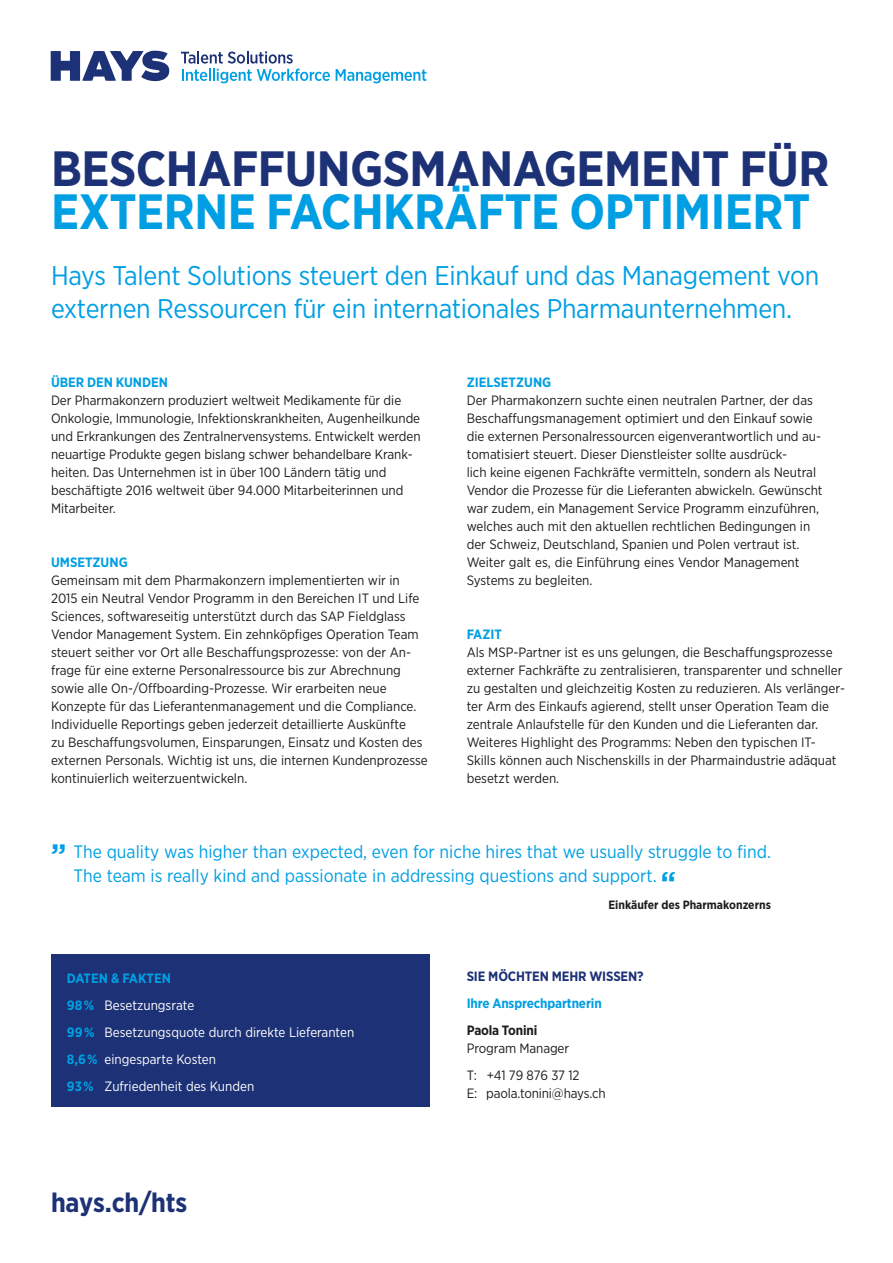
<style>
.page{position:relative;width:893px;height:1263px;background:#fff}
.page>*{position:absolute;margin:0;border:0;box-sizing:border-box;transform-origin:0 0}
.t1{font:700 49.5px "Gotham Narrow";letter-spacing:-.01em;color:#009fe3}
.t2{font:700 49.5px "Gotham Narrow";letter-spacing:-.01em;color:#1d3176}
.t3{font:27px/32.4px "Gotham Narrow";letter-spacing:-.01em;color:#009fe3}
.t4{font:700 27px "Gotham Narrow";letter-spacing:-.01em;color:#1d3176}
.t5{font:18px/24px "Gotham Narrow";color:#009fe3}
.t6{font:13.5px/18px "Gotham Narrow";color:#1d1d1b}
.t7{font:13.5px/27px "Gotham Narrow";color:#fff}
.t8{font:700 13.5px "Gotham Narrow";letter-spacing:-.005em;color:#009fe3}
.t9{font:700 13.5px "Gotham Narrow";letter-spacing:-.01em;color:#1d3176}
.t10{font:700 13.5px "Gotham Narrow";letter-spacing:-.01em;color:#1d1d1b}
.t11{font:700 12px "Gotham Narrow";color:#1d1d1b}
.s1{font-weight:700;font-size:30px}
.s2{font-weight:700;color:#009fe3}
</style>
<div class="page">
<svg style="left:51px;top:50px;width:119px;height:31px"></svg>
<svg style="left:181px;top:51px;width:149px;height:32px"></svg>
<svg style="left:336px;top:69px;width:90px;height:14px"></svg>
<div style="left:51px;top:954px;width:378px;height:152px;background:#1d3176"></div>
<h1 class="t2" style="left:51px;top:137px;width:780px">BESCHAFFUNGSMANAGEMENT FÜR</h1>
<h1 class="t1" style="left:51px;top:180px;width:761px">EXTERNE FACHKRÄFTE OPTIMIERT</h1>
<h2 class="t3" style="left:51px;top:259px;width:770px">Hays Talent Solutions steuert den Einkauf und das Management von externen Ressourcen für ein internationales Pharmaunternehmen.</h2>
<p class="t8" style="left:51px;top:374px;width:118px">ÜBER DEN KUNDEN</p>
<p class="t6" style="left:51px;top:391px;width:371px">Der Pharmakonzern produziert weltweit Medikamente für die Onkologie, Immunologie, Infektionskrankheiten, Augenheilkunde und Erkrankungen des Zentralnervensystems. Entwickelt werden neuartige Produkte gegen bislang schwer behandelbare Krank&shy;heiten. Das Unternehmen ist in über 100 Ländern tätig und beschäftigte 2016 weltweit über 94.000 Mitarbeiterinnen und Mitarbeiter.</p>
<p class="t8" style="left:51px;top:554px;width:78px">UMSETZUNG</p>
<p class="t6" style="left:51px;top:571px;width:378px">Gemeinsam mit dem Pharmakonzern implementierten wir in 2015 ein Neutral Vendor Programm in den Bereichen IT und Life Sciences, softwareseitig unterstützt durch das SAP Fieldglass Vendor Management System. Ein zehnköpfiges Operation Team steuert seither vor Ort alle Beschaffungsprozesse: von der An&shy;frage für eine externe Personalressource bis zur Abrechnung sowie alle On-/Offboarding-Prozesse. Wir erarbeiten neue Konzepte für das Lieferantenmanagement und die Compliance.<br>Individuelle Reportings geben jederzeit detaillierte Auskünfte<br>zu Beschaffungsvolumen, Einsparungen, Einsatz und Kosten des externen Personals. Wichtig ist uns, die internen Kundenprozesse kontinuierlich weiterzuentwickeln.</p>
<p class="t8" style="left:467px;top:374px;width:86px">ZIELSETZUNG</p>
<p class="t6" style="left:467px;top:391px;width:357px">Der Pharmakonzern suchte einen neutralen Partner, der das Beschaffungsmanagement optimiert und den Einkauf sowie die externen Personalressourcen eigenverantwortlich und au&shy;tomatisiert steuert. Dieser Dienstleister sollte ausdrück-<br>lich keine eigenen Fachkräfte vermitteln, sondern als Neutral Vendor die Prozesse für die Lieferanten abwickeln. Gewünscht war zudem, ein Management Service Programm einzuführen, welches auch mit den aktuellen rechtlichen Bedingungen in der Schweiz, Deutschland, Spanien und Polen vertraut ist.<br>Weiter galt es, die Einführung eines Vendor Management Systems zu begleiten.</p>
<p class="t8" style="left:467px;top:625px;width:37px">FAZIT</p>
<p class="t6" style="left:467px;top:643px;width:380px">Als MSP-Partner ist es uns gelungen, die Beschaffungsprozesse externer Fachkräfte zu zentralisieren, transparenter und schneller zu gestalten und gleichzeitig Kosten zu reduzieren. Als verlänger&shy;ter Arm des Einkaufs agierend, stellt unser Operation Team die zentrale Anlaufstelle für den Kunden und die Lieferanten dar.<br>Weiteres Highlight des Programms: Neben den typischen IT-Skills können auch Nischenskills in der Pharmaindustrie adäquat besetzt werden.</p>
<h3 class="t5" style="left:74px;top:839px;width:699px;text-indent:-22px"><sup>„</sup> The quality was higher than expected, even for niche hires that we usually struggle to find.<br>The team is really kind and passionate in addressing questions and support. <span class="s1">“</span></h3>
<p class="t11" style="left:608px;top:897px;width:164px">Einkäufer des Pharmakonzerns</p>
<p class="t7" style="left:67px;top:964px;width:289px"><span class="s2">DATEN &amp; FAKTEN<br>98%</span> Besetzungsrate<br><span class="s2">99%</span> Besetzungsquote durch direkte Lieferanten<br><span class="s2">8,6%</span> eingesparte Kosten<br><span class="s2">93%</span> Zufriedenheit des Kunden</p>
<p class="t9" style="left:467px;top:968px;width:178px">SIE MÖCHTEN MEHR WISSEN?</p>
<p class="t8" style="left:467px;top:995px;width:137px">Ihre Ansprechpartnerin</p>
<p class="t10" style="left:467px;top:1022px;width:72px">Paola Tonini</p>
<p class="t6" style="left:467px;top:1035px;width:114px;line-height:26.8px">Program Manager<br>T: +41 79 876 37 12</p>
<p class="t6" style="left:467px;top:1084px;width:140px">E: paola.tonini@hays.ch</p>
<h2 class="t4" style="left:51px;top:1185px;width:138px">hays.ch/hts</h2>
</div>
